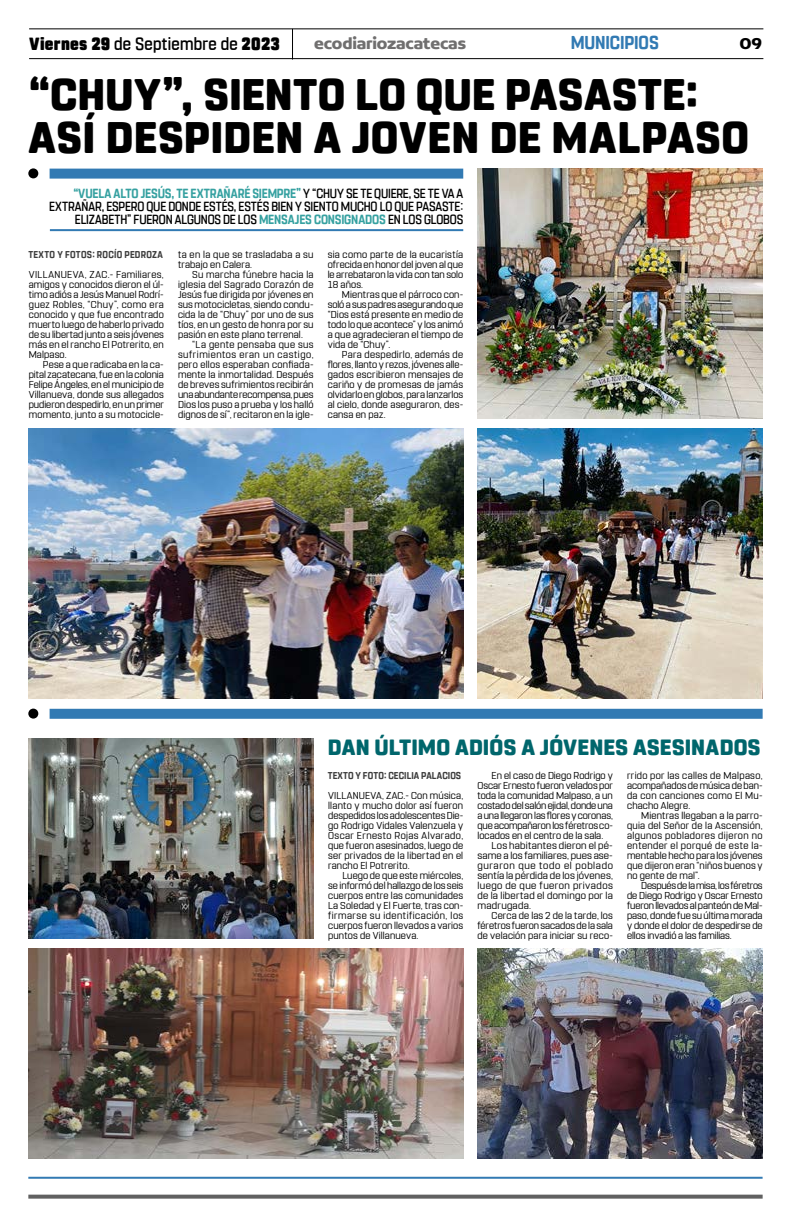
<style>
.page{position:relative;width:791px;height:1225px;background:#fff}
.page>*{position:absolute;margin:0;border:0;box-sizing:border-box;transform-origin:0 0}
.t1{font:800 44px/43px "Rohn Rounded";letter-spacing:.005em;color:#000}
.t2{font:800 22px "Rohn Rounded";letter-spacing:.005em;color:#00666c}
.t3{font:700 18.6px "Rohn Rounded";letter-spacing:-.01em;color:#327ab3;scale:.91 1}
.t4{font:500 17.6px "Rohn Rounded";letter-spacing:.015em;color:#000;scale:.91 1}
.t5{font:700 16.9px "Concord";letter-spacing:-.01em;color:#706f6f}
.t6{font:700 16.9px "Concord";color:#000}
.t7{font:500 13.2px/13px "Rohn Rounded";letter-spacing:-.01em;color:#000;text-align:right;scale:.87 1}
.t8{font:10px/10px "Rohn Rounded";letter-spacing:.01em;color:#000;text-align:justify}
.t9{font:10px "Rohn Rounded";letter-spacing:-.01em;color:#000}
.t10{font:10px/10px "Rohn Rounded";letter-spacing:.03em;color:#000}
.t11{font:10px "Rohn Rounded";letter-spacing:.04em;color:#000}
.t12{font:10px "Rohn Rounded";letter-spacing:.06em;color:#000}
.t13{font:700 9.9px "Rohn Rounded";letter-spacing:.025em;color:#3d3d3d;scale:.91 1}
.s1{font-weight:900}
.s2{font-weight:700;color:#36a1a1}
</style>
<div class="page">
<hr style="left:29px;top:28px;width:734px;height:1px;background:#000">
<hr style="left:29px;top:58px;width:734px;height:1px;background:#000">
<hr style="left:292px;top:29px;width:1px;height:31px;background:#000">
<svg style="left:28px;top:1194px;width:735px;height:4px;background:#7a7a7a"></svg>
<div style="left:50px;top:169px;width:413px;height:10px;background:#327ab3"></div>
<hr style="left:50px;top:229px;width:413px;height:2px;background:#327ab3">
<div style="left:28px;top:168px;width:10px;height:10px;background:#000;border-radius:50%"></div>
<img style="left:477px;top:428px;width:286px;height:270px">
<img style="left:29px;top:428px;width:434px;height:270px">
<img style="left:477px;top:168px;width:286px;height:250px">
<div style="left:50px;top:709px;width:713px;height:10px;background:#327ab3"></div>
<hr style="left:28px;top:1176px;width:734px;height:2px;background:#327ab3">
<div style="left:28px;top:708px;width:10px;height:10px;background:#000;border-radius:50%"></div>
<img style="left:28px;top:738px;width:286px;height:200px">
<img style="left:28px;top:948px;width:435px;height:210px">
<img style="left:477px;top:948px;width:285px;height:210px">
<h3 class="t4" style="left:29px;top:33px;width:277px"><span class="s1">Viernes 29</span> de Septiembre de <span class="s1">2023</span></h3>
<h3 class="t5" style="left:314px;top:33px;width:153px">ecodiariozacatecas</h3>
<h3 class="t3" style="left:571px;top:32px;width:98px">MUNICIPIOS</h3>
<h3 class="t6" style="left:739px;top:33px;width:24px">09</h3>
<h1 class="t1" style="left:28px;top:74px;width:722px">“CHUY”, SIENTO LO QUE PASASTE:<br>ASÍ DESPIDEN A JOVEN DE MALPASO</h1>
<h3 class="t7" style="left:49px;top:187px;width:477px"><span class="s2">“VUELA ALTO JESÚS, TE EXTRAÑARÉ SIEMPRE”</span> Y “CHUY SE TE QUIERE, SE TE VA A<br>EXTRAÑAR, ESPERO QUE DONDE ESTÉS, ESTÉS BIEN Y SIENTO MUCHO LO QUE PASASTE:<br>ELIZABETH” FUERON ALGUNOS DE LOS <span class="s2">MENSAJES CONSIGNADOS</span> EN LOS GLOBOS</h3>
<p class="t13" style="left:28px;top:249px;width:149px">TEXTO Y FOTOS: ROCÍO PEDROZA</p>
<p class="t10" style="left:178px;top:250px;width:137px">ta en la que se trasladaba a su trabajo en Calera.</p>
<p class="t8" style="left:178px;top:270px;width:137px;text-indent:14px">Su marcha fúnebre hacia la iglesia del Sagrado Corazón de Jesús fue dirigida por jóvenes en sus motocicletas, siendo condu&shy;cida la de “Chuy” por uno de sus tíos, en un gesto de honra por su pasión en este plano terrenal.</p>
<p class="t8" style="left:178px;top:340px;width:137px;text-align:left;text-indent:14px">“La gente pensaba que sus sufrimientos eran un castigo, pero ellos esperaban confiada&shy;mente la inmortalidad. Después de breves sufrimientos recibirán una abundante recompensa, pues<br>Dios los puso a prueba y los halló dignos de sí”, recitaron en la igle-</p>
<p class="t8" style="left:29px;top:270px;width:137px">VILLANUEVA, ZAC.- Familiares, amigos y conocidos dieron el úl&shy;timo adiós a Jesús Manuel Rodrí&shy;guez Robles, “Chuy”, como era conocido y que fue encontrado muerto luego de haberlo privado de su libertad junto a seis jóvenes más en el rancho El Potrerito, en Malpaso.</p>
<p class="t8" style="left:29px;top:360px;width:137px;text-indent:14px">Pese a que radicaba en la ca&shy;pital zacatecana, fue en la colonia Felipe Ángeles, en el municipio de Villanueva, donde sus allegados pudieron despedirlo, en un primer momento, junto a su motocicle-</p>
<p class="t8" style="left:328px;top:250px;width:137px">sia como parte de la eucaristía ofrecida en honor del joven al que le arrebataron la vida con tan solo 18 años.</p>
<p class="t8" style="left:328px;top:290px;width:137px;text-indent:14px">Mientras que el párroco con&shy;soló a sus padres asegurando que “Dios está presente en medio de todo lo que acontece” y los animó a que agradecieran el tiempo de vida de “Chuy”.</p>
<p class="t8" style="left:328px;top:350px;width:137px;text-indent:14px">Para despedirlo, además de flores, llanto y rezos, jóvenes alle&shy;gados escribieron mensajes de cariño y de promesas de jamás olvidarlo en globos, para lanzarlos al cielo, donde aseguraron, des&shy;cansa en paz.</p>
<h2 class="t2" style="left:328px;top:734px;width:434px">DAN ÚLTIMO ADIÓS A JÓVENES ASESINADOS</h2>
<p class="t8" style="left:328px;top:790px;width:137px">VILLANUEVA, ZAC.- Con música, llanto y mucho dolor así fueron despedidos los adolescentes Die&shy;go Rodrigo Vidales Valenzuela y Oscar Ernesto Rojas Alvarado, que fueron asesinados, luego de ser privados de la libertad en el rancho El Potrerito.</p>
<p class="t8" style="left:328px;top:870px;width:137px;text-indent:14px">Luego de que este miércoles, se informó del hallazgo de los seis cuerpos entre las comunidades La Soledad y El Fuerte, tras con&shy;firmarse su identificación, los cuerpos fueron llevados a varios puntos de Villanueva.</p>
<p class="t13" style="left:328px;top:769px;width:148px">TEXTO Y FOTO: CECILIA PALACIOS</p>
<p class="t8" style="left:492px;top:770px;width:123px">En el caso de Diego Rodrigo y</p>
<p class="t8" style="left:477px;top:780px;width:137px">Oscar Ernesto fueron velados por</p>
<p class="t8" style="left:477px;top:790px;width:137px">toda la comunidad Malpaso, a un</p>
<p class="t9" style="left:477px;top:799px;width:137px">costado del salón ejidal, donde una</p>
<p class="t9" style="left:477px;top:809px;width:137px">a una llegaron las flores y coronas,</p>
<p class="t9" style="left:477px;top:819px;width:137px">que acompañaron los féretros co-</p>
<p class="t8" style="left:477px;top:830px;width:127px">locados en el centro de la sala.</p>
<p class="t8" style="left:492px;top:840px;width:123px">Los habitantes dieron el pé-</p>
<p class="t8" style="left:477px;top:850px;width:137px">same a los familiares, pues ase-</p>
<p class="t12" style="left:477px;top:859px;width:137px">guraron que todo el poblado</p>
<p class="t8" style="left:477px;top:870px;width:137px">sentía la pérdida de los jóvenes,</p>
<p class="t11" style="left:477px;top:879px;width:137px">luego de que fueron privados</p>
<p class="t8" style="left:477px;top:890px;width:137px">de la libertad el domingo por la</p>
<p class="t8" style="left:477px;top:900px;width:55px">madrugada.</p>
<p class="t8" style="left:492px;top:910px;width:123px">Cerca de las 2 de la tarde, los</p>
<p class="t8" style="left:477px;top:920px;width:137px">féretros fueron sacados de la sala</p>
<p class="t8" style="left:477px;top:930px;width:137px">de velación para iniciar su reco-</p>
<p class="t8" style="left:627px;top:770px;width:137px">rrido por las calles de Malpaso, acompañados de música de ban&shy;da con canciones como El Mu&shy;chacho Alegre.</p>
<p class="t8" style="left:627px;top:810px;width:137px;text-indent:14px">Mientras llegaban a la parro&shy;quia del Señor de la Ascensión, algunos pobladores dijeron no entender el porqué de este la&shy;mentable hecho para los jóvenes que dijeron eran “niños buenos y no gente de mal”.</p>
<p class="t8" style="left:627px;top:880px;width:137px;text-indent:14px">Después de la misa, los féretros de Diego Rodrigo y Oscar Ernesto fueron llevados al panteón de Mal&shy;paso, donde fue su última morada y donde el dolor de despedirse de ellos invadió a las familias.</p>
</div>
